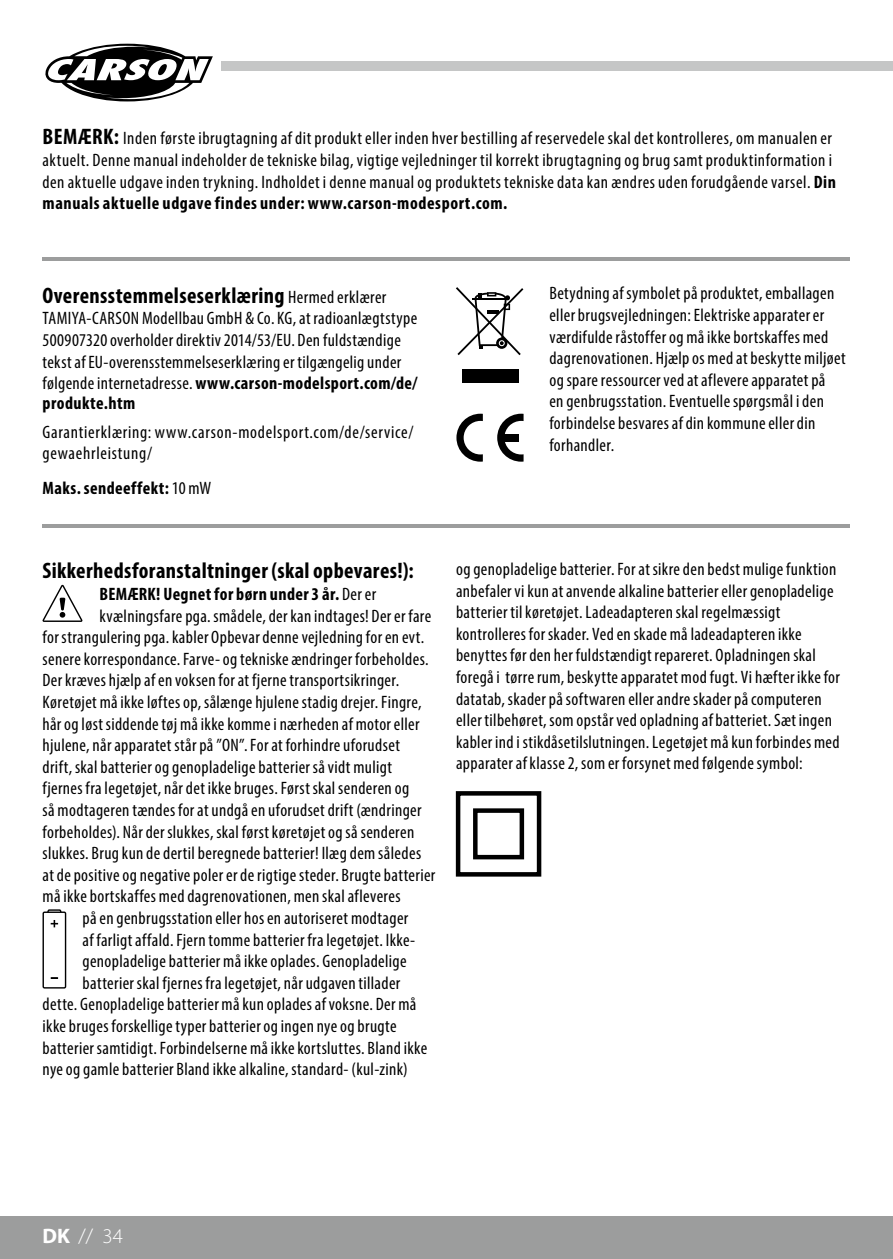
<style>
.page{position:relative;width:893px;height:1259px;background:#fff}
.page>*{position:absolute;margin:0;border:0;box-sizing:border-box;transform-origin:0 0}
.t1{font:700 condensed 22.5px "Myriad Pro";letter-spacing:.02em;color:#000}
.t2{font:300 21px "Myriad Pro";color:#fff}
.t3{font:condensed 18px/21.6px "Myriad Pro";letter-spacing:.02em;color:#000}
.t4{font:condensed 18px/21.6px "Myriad Pro";letter-spacing:.04em;color:#000}
.t5{font:700 condensed 18px "Myriad Pro";letter-spacing:.025em;color:#000}
.s1{font-weight:700;font-size:22.5px}
.s2{font-weight:700}
.s3{font-weight:400;font-size:18px}
.s4{font-weight:400}
</style>
<div class="page">
<div style="left:0;top:1216px;width:893px;height:43px;background:#9c9d9d"></div>
<div style="left:221px;top:61px;width:672px;height:9px;background:#c5c6c6"></div>
<svg style="left:45px;top:43px;width:168px;height:59px"></svg>
<svg style="left:43px;top:585px;width:39px;height:37px"></svg>
<div style="left:456px;top:791px;width:85px;height:85px;border:4px solid #000"></div>
<div style="left:473px;top:808px;width:51px;height:51px;border:4px solid #000"></div>
<div style="left:47px;top:909px;width:14px;height:7px;border:1px solid #000"></div>
<div style="left:43px;top:912px;width:23px;height:76px;background:#fff"></div>
<div style="left:43px;top:911px;width:23px;height:77px;border:1px solid #000"></div>
<svg style="left:51px;top:920px;width:7px;height:7px"></svg>
<hr style="left:43px;top:257px;width:807px;height:4px;background:#9c9d9d">
<hr style="left:43px;top:524px;width:807px;height:3px;background:#9c9d9d">
<div style="left:462px;top:369px;width:56px;height:14px;background:#000"></div>
<svg style="left:456px;top:287px;width:67px;height:68px"></svg>
<svg style="left:456px;top:414px;width:27px;height:48px"></svg>
<svg style="left:497px;top:414px;width:27px;height:48px"></svg>
<div style="left:502px;top:434px;width:17px;height:7px;background:#000"></div>
<p class="t3" style="left:43px;top:127px;width:795px"><span class="s1">BEMÆRK:</span> Inden første ibrugtagning af dit produkt eller inden hver bestilling af reservedele skal det kontrolleres, om manualen er aktuelt. Denne manual indeholder de tekniske bilag, vigtige vejledninger til korrekt ibrugtagning og brug samt produktinformation i den aktuelle udgave inden trykning. Indholdet i denne manual og produktets tekniske data kan ændres uden forudgående varsel. <span class="s2">Din manuals aktuelle udgave findes under: www.carson-modesport.com.</span></p>
<p class="t1" style="left:43px;top:281px;width:345px">Overensstemmelseserklæring <span class="s3">Hermed erklærer</span></p>
<p class="t3" style="left:43px;top:307px;width:377px">TAMIYA-CARSON Modellbau GmbH &amp; Co. KG, at radioanlægtstype 500907320 overholder direktiv 2014/53/EU. Den fuldstændige tekst af EU-overensstemmelseserklæring er tilgængelig under følgende internetadresse. <span class="s2">www.carson-modelsport.com/de/ produkte.htm</span></p>
<p class="t4" style="left:43px;top:421px;width:372px">Garantierklæring: www.carson-modelsport.com/de/service/ gewaehrleistung/</p>
<p class="t5" style="left:43px;top:477px;width:170px">Maks. sendeeffekt: <span class="s4">10 mW</span></p>
<p class="t3" style="left:549px;top:282px;width:298px">Betydning af symbolet på produktet, emballagen eller brugsvejledningen: Elektriske apparater er værdifulde råstoffer og må ikke bortskaffes med dagrenovationen. Hjælp os med at beskytte miljøet og spare ressourcer ved at aflevere apparatet på<br>en genbrugsstation. Eventuelle spørgsmål i den forbindelse besvares af din kommune eller din forhandler.</p>
<p class="t1" style="left:43px;top:557px;width:373px">Sikkerhedsforanstaltninger (skal opbevares!):</p>
<p class="t5" style="left:99px;top:582px;width:278px">BEMÆRK! Uegnet for børn under 3 år. <span class="s4">Der er</span></p>
<p class="t3" style="left:99px;top:604px;width:333px">kvælningsfare pga. smådele, der kan indtages! Der er fare</p>
<p class="t3" style="left:43px;top:626px;width:383px">for strangulering pga. kabler Opbevar denne vejledning for en evt.</p>
<p class="t3" style="left:43px;top:648px;width:388px">senere korrespondance. Farve- og tekniske ændringer forbeholdes.</p>
<p class="t3" style="left:43px;top:669px;width:358px">Der kræves hjælp af en voksen for at fjerne transportsikringer.</p>
<p class="t3" style="left:43px;top:691px;width:381px">Køretøjet må ikke løftes op, sålænge hjulene stadig drejer. Fingre,</p>
<p class="t3" style="left:43px;top:712px;width:379px">hår og løst siddende tøj må ikke komme i nærheden af motor eller</p>
<p class="t3" style="left:43px;top:734px;width:359px">hjulene, når apparatet står på ”ON”. For at forhindre uforudset</p>
<p class="t3" style="left:43px;top:756px;width:351px">drift, skal batterier og genopladelige batterier så vidt muligt</p>
<p class="t3" style="left:43px;top:777px;width:368px">fjernes fra legetøjet, når det ikke bruges. Først skal senderen og</p>
<p class="t3" style="left:43px;top:799px;width:381px">så modtageren tændes for at undgå en uforudset drift (ændringer</p>
<p class="t3" style="left:43px;top:820px;width:373px">forbeholdes). Når der slukkes, skal først køretøjet og så senderen</p>
<p class="t3" style="left:43px;top:842px;width:380px">slukkes. Brug kun de dertil beregnede batterier! Ilæg dem således</p>
<p class="t3" style="left:43px;top:864px;width:394px">at de positive og negative poler er de rigtige steder. Brugte batterier</p>
<p class="t3" style="left:43px;top:885px;width:360px">må ikke bortskaffes med dagrenovationen, men skal afleveres</p>
<p class="t3" style="left:83px;top:907px;width:327px">på en genbrugsstation eller hos en autoriseret modtager</p>
<p class="t3" style="left:83px;top:928px;width:334px">af farligt affald. Fjern tomme batterier fra legetøjet. Ikke-</p>
<p class="t3" style="left:83px;top:950px;width:326px">genopladelige batterier må ikke oplades. Genopladelige</p>
<p class="t3" style="left:83px;top:972px;width:319px">batterier skal fjernes fra legetøjet, når udgaven tillader</p>
<p class="t3" style="left:43px;top:993px;width:375px">dette. Genopladelige batterier må kun oplades af voksne. Der må</p>
<p class="t3" style="left:43px;top:1015px;width:356px">ikke bruges forskellige typer batterier og ingen nye og brugte</p>
<p class="t3" style="left:43px;top:1036px;width:386px">batterier samtidigt. Forbindelserne må ikke kortsluttes. Bland ikke</p>
<p class="t3" style="left:43px;top:1058px;width:367px">nye og gamle batterier Bland ikke alkaline, standard- (kul-zink)</p>
<p class="t3" style="left:456px;top:558px;width:385px">og genopladelige batterier. For at sikre den bedst mulige funktion anbefaler vi kun at anvende alkaline batterier eller genopladelige batterier til køretøjet. Ladeadapteren skal regelmæssigt kontrolleres for skader. Ved en skade må ladeadapteren ikke benyttes før den her fuldstændigt repareret. Opladningen skal foregå i tørre rum, beskytte apparatet mod fugt. Vi hæfter ikke for datatab, skader på softwaren eller andre skader på computeren eller tilbehøret, som opstår ved opladning af batteriet. Sæt ingen kabler ind i stikdåsetilslutningen. Legetøjet må kun forbindes med apparater af klasse 2, som er forsynet med følgende symbol:</p>
<p class="t2" style="left:43px;top:1223px;width:82px"><span class="s2">DK</span> // 34</p>
</div>
